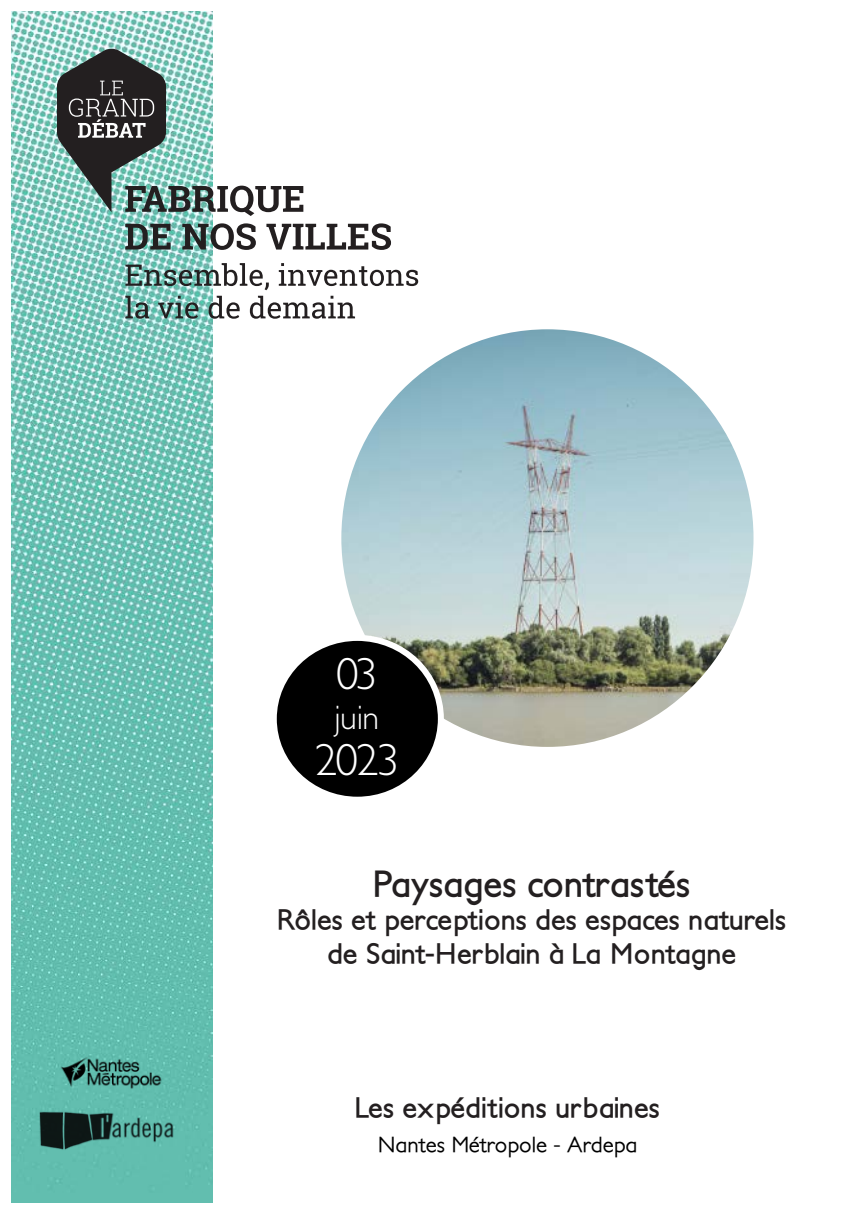
<style>
.page{position:relative;width:862px;height:1214px;background:#fff}
.page>*{position:absolute;margin:0;border:0;box-sizing:border-box;transform-origin:0 0}
.t1{font:300 45px "Petita";letter-spacing:-.05em;color:#fff}
.t2{font:700 36px "Petita";color:#231f20}
.t3{font:300 34px "Petita";color:#fff}
.t4{font:700 28px/33.6px "Petita";color:#231f20;text-align:center}
.t5{font:500 22px "Petita";color:#000}
</style>
<div class="page">
<img style="left:341px;top:329px;width:412px;height:417px">
<div style="left:274px;top:638px;width:167px;height:161px;background:#000;border-radius:50%"></div>
<div style="left:271px;top:635px;width:173px;height:167px;border:6px solid #fff;border-radius:50%"></div>
<img style="left:11px;top:11px;width:202px;height:1191px">
<svg style="left:125px;top:263px;width:144px;height:27px"></svg>
<svg style="left:279px;top:263px;width:139px;height:23px"></svg>
<svg style="left:125px;top:296px;width:24px;height:23px"></svg>
<svg style="left:158px;top:296px;width:40px;height:23px"></svg>
<svg style="left:209px;top:296px;width:31px;height:23px"></svg>
<svg style="left:250px;top:296px;width:105px;height:23px"></svg>
<svg style="left:125px;top:223px;width:266px;height:27px"></svg>
<svg style="left:57px;top:49px;width:246px;height:167px"></svg>
<img style="left:40px;top:1108px;width:136px;height:41px">
<img style="left:52px;top:1046px;width:121px;height:51px">
<h1 class="t1" style="left:336px;top:647px;width:43px">03</h1>
<p class="t3" style="left:335px;top:698px;width:46px">juin</p>
<h1 class="t1" style="left:315px;top:733px;width:86px">2023</h1>
<p class="t2" style="left:373px;top:861px;width:318px">Paysages contrastés</p>
<p class="t4" style="left:278px;top:903px;width:510px">Rôles et perceptions des espaces naturels de Saint-Herblain à La Montagne</p>
<p class="t4" style="left:355px;top:1091px;width:306px">Les expéditions urbaines</p>
<p class="t5" style="left:378px;top:1131px;width:261px">Nantes Métropole - Ardepa</p>
</div>
